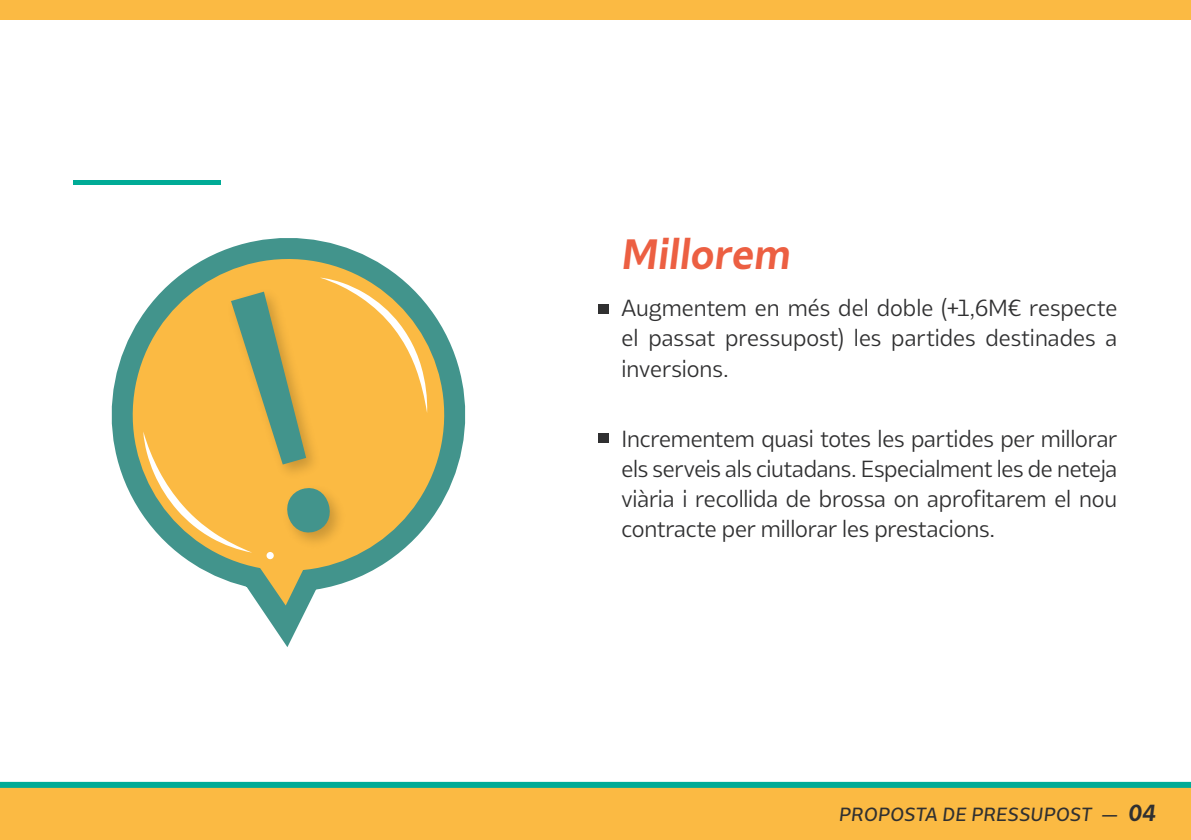
<style>
.page{position:relative;width:1191px;height:840px;background:#fff}
.page>*{position:absolute;margin:0;border:0;box-sizing:border-box;transform-origin:0 0}
.t1{font:italic 700 40px "Bw Glenn Sans";letter-spacing:.005em;color:#ec5f42}
.t2{font:22px/30px "Bw Glenn Sans";letter-spacing:-.005em;color:#303031;text-align:justify}
.t3{font:italic 500 18px "Bw Glenn Sans";letter-spacing:.025em;color:#303031}
.s1{font-weight:700;font-size:22px}
</style>
<div class="page">
<svg style="left:111px;top:238px;width:355px;height:408px"></svg>
<svg style="left:120px;top:246px;width:337px;height:337px"></svg>
<svg style="left:143px;top:277px;width:284px;height:328px;background:#d9bb67"></svg>
<svg style="left:266px;top:551px;width:8px;height:8px"></svg>
<div style="left:0;top:0;width:1191px;height:20px;background:#fbba43"></div>
<div style="left:0;top:787px;width:1191px;height:52px;background:#fbba43"></div>
<div style="left:0;top:781px;width:1191px;height:6px;background:#00ab96"></div>
<div style="left:598px;top:304px;width:10px;height:9px;background:#303031"></div>
<hr style="left:74px;top:181px;width:147px;height:4px;background:#00ab96">
<div style="left:598px;top:432px;width:10px;height:10px;background:#303031"></div>
<h1 class="t1" style="left:622px;top:229px;width:171px">Millorem</h1>
<p class="t2" style="left:621px;top:293px;width:497px">Augmentem en més del doble (+1,6M€ respecte el passat pressupost) les partides destinades a inversions.</p>
<p class="t2" style="left:621px;top:423px;width:497px">Incrementem quasi totes les partides per millorar els serveis als ciutadans. Especialment les de neteja viària i recollida de brossa on aprofitarem el nou contracte per millorar les prestacions.</p>
<p class="t3" style="left:839px;top:802px;width:318px">PROPOSTA DE PRESSUPOST — <span class="s1">04</span></p>
</div>
